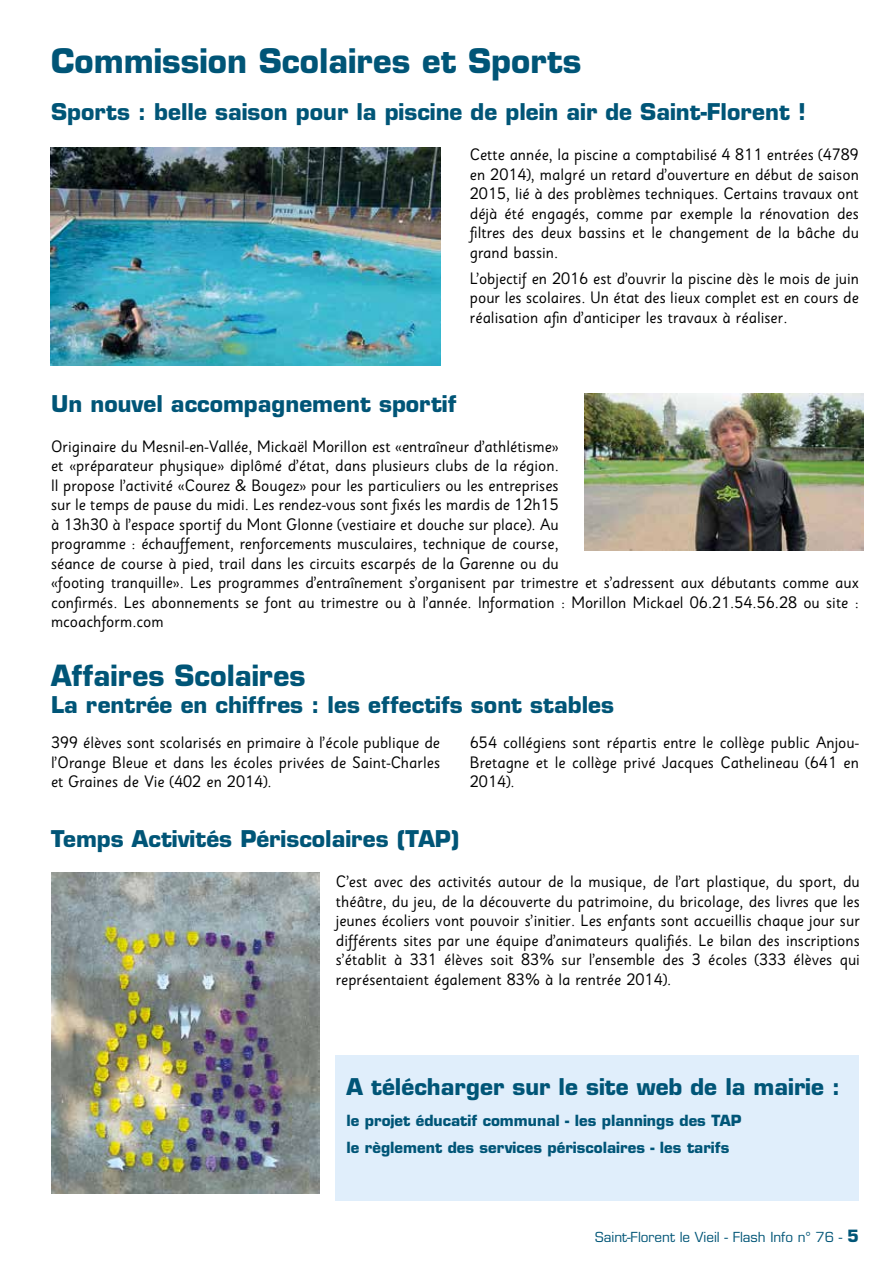
<style>
.page{position:relative;width:893px;height:1263px;background:#fff}
.page>*{position:absolute;margin:0;border:0;box-sizing:border-box;transform-origin:0 0}
.t1{font:700 33px "Eurostile";color:#057}
.t2{font:700 28.5px "Eurostile";color:#057}
.t3{font:700 22.5px "Eurostile";color:#057}
.t4{font:16.5px/19.5px "Sassoon Sans";color:#000;text-align:justify}
.t5{font:700 15px/27px "Eurostile";color:#057}
.t6{font:13.5px "Eurostile";color:#057}
.s1{font-weight:700;font-size:16.5px}
</style>
<div class="page">
<div style="left:336px;top:1054px;width:523px;height:146px;background:#e0eefb"></div>
<img style="left:51px;top:148px;width:389px;height:218px">
<img style="left:584px;top:393px;width:279px;height:157px">
<img style="left:51px;top:873px;width:269px;height:320px">
<h1 class="t1" style="left:51px;top:41px;width:532px">Commission Scolaires et Sports</h1>
<h3 class="t3" style="left:51px;top:98px;width:756px">Sports : belle saison pour la piscine de plein air de Saint-Florent !</h3>
<p class="t4" style="left:470px;top:145px;width:391px">Cette année, la piscine a comptabilisé 4 811 entrées (4789 en 2014), malgré un retard d’ouverture en début de saison 2015, lié à des problèmes techniques. Certains travaux ont déjà été engagés, comme par exemple la rénovation des filtres des deux bassins et le changement de la bâche du grand bassin.</p>
<p class="t4" style="left:470px;top:269px;width:391px">L’objectif en 2016 est d’ouvrir la piscine dès le mois de juin pour les scolaires. Un état des lieux complet est en cours de réalisation afin d’anticiper les travaux à réaliser.</p>
<h3 class="t3" style="left:51px;top:389px;width:407px">Un nouvel accompagnement sportif</h3>
<p class="t4" style="left:51px;top:437px;width:809px;text-align:left">Originaire du Mesnil-en-Vallée, Mickaël Morillon est «entraîneur d’athlétisme»<br>et «préparateur physique» diplômé d’état, dans plusieurs clubs de la région.<br>Il propose l’activité «Courez &amp; Bougez» pour les particuliers ou les entreprises<br>sur le temps de pause du midi. Les rendez-vous sont fixés les mardis de 12h15<br>à 13h30 à l’espace sportif du Mont Glonne (vestiaire et douche sur place). Au<br>programme : échauffement, renforcements musculaires, technique de course,<br>séance de course à pied, trail dans les circuits escarpés de la Garenne ou du<br>«footing tranquille». Les programmes d’entraînement s’organisent par trimestre et s’adressent aux débutants comme aux confirmés. Les abonnements se font au trimestre ou à l’année. Information : Morillon Mickael 06.21.54.56.28 ou site : mcoachform.com</p>
<h2 class="t2" style="left:51px;top:658px;width:256px">Affaires Scolaires</h2>
<h3 class="t3" style="left:51px;top:691px;width:565px">La rentrée en chiffres : les effectifs sont stables</h3>
<p class="t4" style="left:51px;top:733px;width:391px">399 élèves sont scolarisés en primaire à l’école publique de l’Orange Bleue et dans les écoles privées de Saint-Charles et Graines de Vie (402 en 2014).</p>
<p class="t4" style="left:470px;top:733px;width:391px">654 collégiens sont répartis entre le collège public Anjou-Bretagne et le collège privé Jacques Cathelineau (641 en 2014).</p>
<h3 class="t3" style="left:51px;top:825px;width:410px">Temps Activités Périscolaires (TAP)</h3>
<p class="t4" style="left:336px;top:872px;width:526px">C’est avec des activités autour de la musique, de l’art plastique, du sport, du théâtre, du jeu, de la découverte du patrimoine, du bricolage, des livres que les jeunes écoliers vont pouvoir s’initier. Les enfants sont accueillis chaque jour sur différents sites par une équipe d’animateurs qualifiés. Le bilan des inscriptions s’établit à 331 élèves soit 83% sur l’ensemble des 3 écoles (333 élèves qui représentaient également 83% à la rentrée 2014).</p>
<h3 class="t3" style="left:347px;top:1073px;width:495px">A télécharger sur le site web de la mairie :</h3>
<p class="t5" style="left:347px;top:1106px;width:396px">le projet éducatif communal - les plannings des TAP le règlement des services périscolaires - les tarifs</p>
<p class="t6" style="left:595px;top:1229px;width:265px">Saint-Florent le Vieil - Flash Info n° 76 - <span class="s1">5</span></p>
</div>
